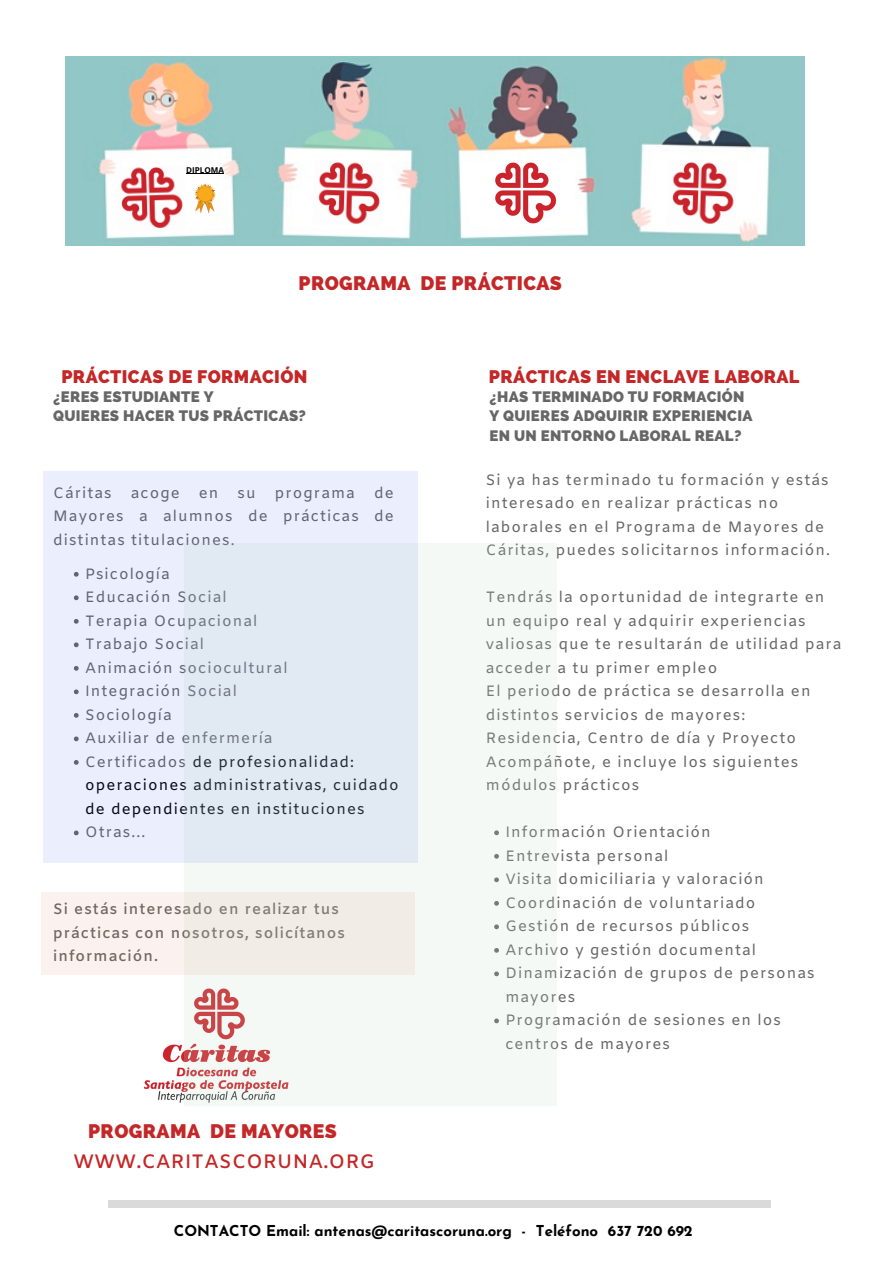
<style>
.page{position:relative;width:894px;height:1264px;background:#fff}
.page>*{position:absolute;margin:0;border:0;box-sizing:border-box;transform-origin:0 0}
.t1{font:800 19.5px "Raleway";letter-spacing:.02em;color:#c42727}
.t2{font:600 19.5px "Amiko";letter-spacing:.02em;color:#c42727}
.t3{font:800 18px "Raleway";letter-spacing:.02em;color:#c42727}
.t4{font:15px/23.5px "Amiko";letter-spacing:.07em;color:#666}
.t5{font:800 15px/19.5px "Raleway";letter-spacing:.02em;color:#666}
.t6{font:600 15px/23.5px "Amiko";letter-spacing:.07em;color:#666}
.t7{font:700 15px "Josefin Sans";color:#000}
.t8{font:700 8.1px "Open Sans";color:#000}
.s1{color:#000}
</style>
<div class="page">
<img style="left:65px;top:57px;width:739px;height:188px">
<img style="left:312px;top:160px;width:71px;height:67px">
<img style="left:666px;top:160px;width:71px;height:67px">
<img style="left:115px;top:165px;width:71px;height:66px">
<img style="left:489px;top:161px;width:69px;height:65px">
<svg style="left:195px;top:184px;width:21px;height:29px"></svg>
<svg style="left:197px;top:186px;width:16px;height:16px"></svg>
<div style="left:198px;top:187px;width:14px;height:14px;background:#f8aa1a;border-radius:50%"></div>
<img style="left:129px;top:974px;width:179px;height:132px">
<hr style="left:186px;top:173px;width:38px;height:1px;background:#000">
<div style="left:108px;top:1200px;width:662px;height:8px;background:#dadada"></div>
<div style="left:184px;top:542px;width:373px;height:563px;background:#f4f9f5"></div>
<div style="left:43px;top:471px;width:374px;height:392px;background:#e1e9f3"></div>
<div style="left:41px;top:892px;width:374px;height:82px;background:#f1ede6"></div>
<p class="t8" style="left:186px;top:164px;width:39px">DIPLOMA</p>
<h1 class="t1" style="left:298px;top:272px;width:265px">PROGRAMA DE PRÁCTICAS</h1>
<p class="t3" style="left:61px;top:366px;width:247px">PRÁCTICAS DE FORMACIÓN</p>
<p class="t3" style="left:489px;top:366px;width:312px">PRÁCTICAS EN ENCLAVE LABORAL</p>
<p class="t5" style="left:53px;top:386px;width:254px">¿ERES ESTUDIANTE Y<br>QUIERES HACER TUS PRÁCTICAS?</p>
<p class="t5" style="left:489px;top:386px;width:264px">¿HAS TERMINADO TU FORMACIÓN<br>Y QUIERES ADQUIRIR EXPERIENCIA<br>EN UN ENTORNO LABORAL REAL?</p>
<p class="t4" style="left:53px;top:482px;width:60px">Cáritas</p>
<p class="t4" style="left:131px;top:482px;width:50px">acoge</p>
<p class="t4" style="left:199px;top:482px;width:21px">en</p>
<p class="t4" style="left:237px;top:482px;width:20px">su</p>
<p class="t4" style="left:275px;top:482px;width:81px">programa</p>
<p class="t4" style="left:53px;top:482px;width:342px;text-align:justify;text-indent:321px">de Mayores a alumnos de prácticas de distintas titulaciones.</p>
<p class="t4" style="left:85px;top:563px;width:315px">Psicología<br>Educación Social<br>Terapia Ocupacional<br>Trabajo Social<br>Animación sociocultural<br>Integración Social<br>Sociología<br>Auxiliar de enfermería<br>Certificados <span class="s1">de profesionalidad: operaciones administrativas, cuidado de dependientes en instituciones</span></p>
<p class="t4" style="left:85px;top:821px;width:62px">Otras...</p>
<p class="t6" style="left:53px;top:898px;width:293px">Si estás interesado en realizar tus prácticas con nosotros, solicítanos información.</p>
<h1 class="t1" style="left:88px;top:1119px;width:250px">PROGRAMA DE MAYORES</h1>
<h1 class="t2" style="left:73px;top:1149px;width:303px">WWW.CARITASCORUNA.ORG</h1>
<p class="t4" style="left:485px;top:469px;width:346px">Si ya has terminado tu formación y estás interesado en realizar prácticas no laborales en el Programa de Mayores de Cáritas, puedes solicitarnos información.</p>
<p class="t4" style="left:485px;top:586px;width:357px">Tendrás la oportunidad de integrarte en un equipo real y adquirir experiencias valiosas que te resultarán de utilidad para acceder a tu primer empleo<br>El periodo de práctica se desarrolla en distintos servicios de mayores:<br>Residencia, Centro de día y Proyecto Acompáñote, e incluye los siguientes módulos prácticos</p>
<p class="t4" style="left:505px;top:821px;width:311px">Información Orientación<br>Entrevista personal<br>Visita domiciliaria y valoración<br>Coordinación de voluntariado<br>Gestión de recursos públicos<br>Archivo y gestión documental<br>Dinamización de grupos de personas mayores<br>Programación de sesiones en los centros de mayores</p>
<p class="t7" style="left:174px;top:1224px;width:520px">CONTACTO Email: antenas@caritascoruna.org - Teléfono 637 720 692</p>
</div>
